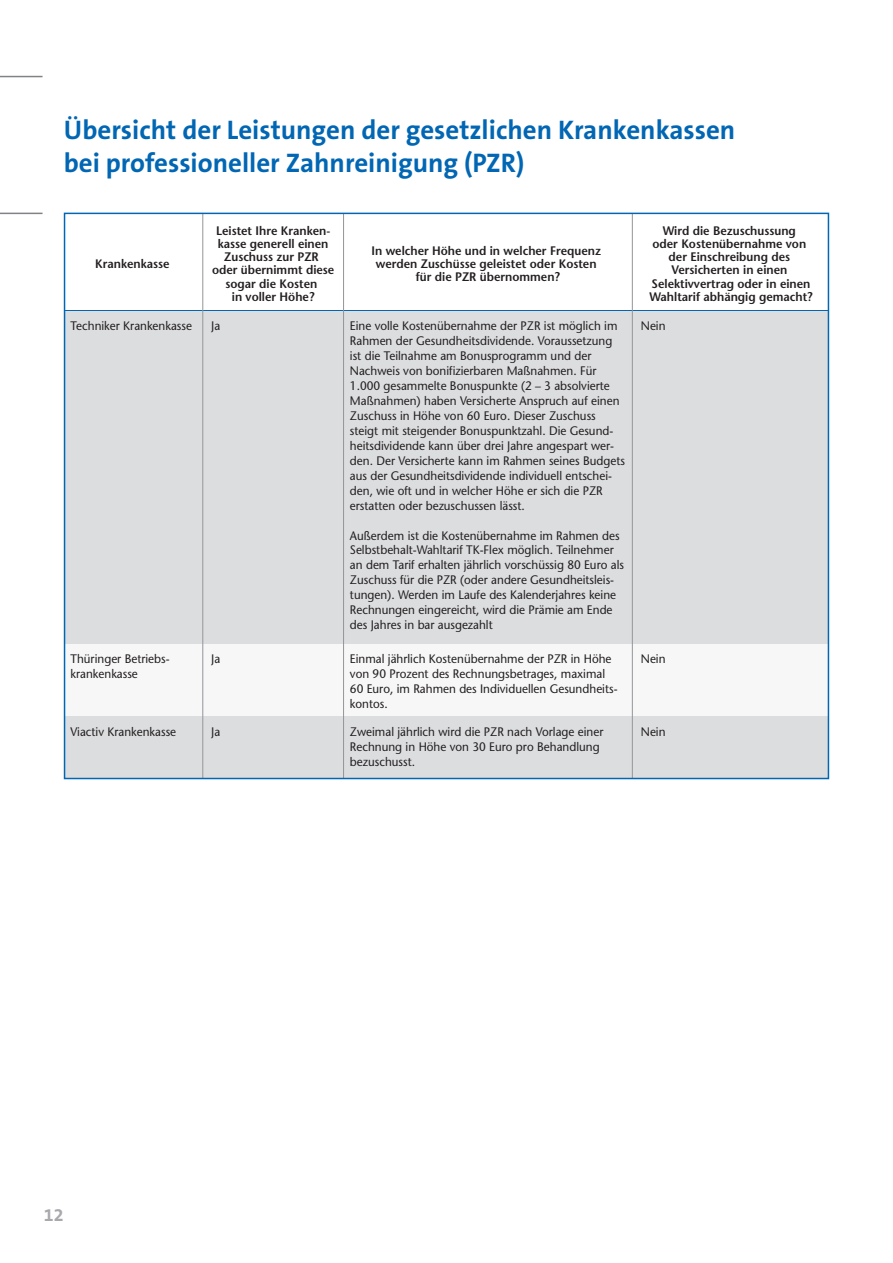
<style>
.page{position:relative;width:893px;height:1263px;background:#fff}
.page>*{position:absolute;margin:0;border:0;box-sizing:border-box;transform-origin:0 0}
.t1{font:700 27px/33px "The Sans B7";color:#0166b3}
.t2{font:700 18px "The Sans B7";color:#a8a9ad}
.t3{font:12.3px/15px "Stone Sans";color:#231f20;scale:.95 1}
.t4{font:600 12.3px/13.2px "Stone Sans";color:#231f20;text-align:center;scale:.95 1}
</style>
<div class="page">
<svg style="left:67px;top:216px;width:759px;height:560px"></svg>
<hr style="left:0;top:213px;width:43px;height:1px;background:#808285">
<hr style="left:0;top:76px;width:43px;height:1px;background:#808285">
<h1 class="t1" style="left:64px;top:115px;width:673px">Übersicht der Leistungen der gesetzlichen Krankenkassen bei professioneller Zahnreinigung (PZR)</h1>
<p class="t4" style="left:95px;top:257px;width:80px">Krankenkasse</p>
<p class="t3" style="left:71px;top:319px;width:129px">Techniker Krankenkasse</p>
<p class="t3" style="left:71px;top:651px;width:106px">Thüringer Betriebs - krankenkasse</p>
<p class="t3" style="left:71px;top:724px;width:113px">Viactiv Krankenkasse</p>
<p class="t4" style="left:212px;top:224px;width:130px">Leistet Ihre Kranken&shy;kasse generell einen<br>Zuschuss zur PZR oder übernimmt diese sogar die Kosten<br>in voller Höhe?</p>
<p class="t3" style="left:211px;top:319px;width:11px">Ja</p>
<p class="t3" style="left:211px;top:651px;width:11px">Ja</p>
<p class="t3" style="left:211px;top:724px;width:11px">Ja</p>
<p class="t4" style="left:371px;top:244px;width:243px">In welcher Höhe und in welcher Frequenz werden Zuschüsse geleistet oder Kosten für die PZR übernommen?</p>
<p class="t3" style="left:350px;top:319px;width:291px">Eine volle Kostenübernahme der PZR ist möglich im Rahmen der Gesundheitsdividende. Voraussetzung ist die Teilnahme am Bonusprogramm und der Nachweis von bonifizierbaren Maßnahmen. Für 1.000 gesammelte Bonuspunkte (2 – 3 absolvierte Maßnahmen) haben Versicherte Anspruch auf einen Zuschuss in Höhe von 60 Euro. Dieser Zuschuss steigt mit steigender Bonuspunktzahl. Die Gesund&shy;heitsdividende kann über drei Jahre angespart wer&shy;den. Der Versicherte kann im Rahmen seines Budgets aus der Gesundheitsdividende individuell entschei&shy;den, wie oft und in welcher Höhe er sich die PZR erstatten oder bezuschussen lässt.</p>
<p class="t3" style="left:350px;top:528px;width:290px">Außerdem ist die Kostenübernahme im Rahmen des Selbstbehalt-Wahltarif TK-Flex möglich. Teilnehmer an dem Tarif erhalten jährlich vorschüssig 80 Euro als Zuschuss für die PZR (oder andere Gesundheitsleis&shy;tungen). Werden im Laufe des Kalenderjahres keine Rechnungen eingereicht, wird die Prämie am Ende des Jahres in bar ausgezahlt</p>
<p class="t3" style="left:350px;top:651px;width:283px">Einmal jährlich Kostenübernahme der PZR in Höhe von 90 Prozent des Rechnungsbetrages, maximal 60 Euro, im Rahmen des Individuellen Gesundheits&shy;kontos.</p>
<p class="t3" style="left:350px;top:724px;width:268px">Zweimal jährlich wird die PZR nach Vorlage einer<br>Rechnung in Höhe von 30 Euro pro Behandlung bezuschusst.</p>
<p class="t4" style="left:649px;top:224px;width:173px">Wird die Bezuschussung<br>oder Kostenübernahme von der Einschreibung des<br>Versicherten in einen<br>Selektivvertrag oder in einen<br>Wahltarif abhängig gemacht?</p>
<p class="t3" style="left:641px;top:319px;width:28px">Nein</p>
<p class="t3" style="left:641px;top:651px;width:28px">Nein</p>
<p class="t3" style="left:641px;top:724px;width:28px">Nein</p>
<h2 class="t2" style="left:44px;top:1206px;width:21px">12</h2>
</div>
